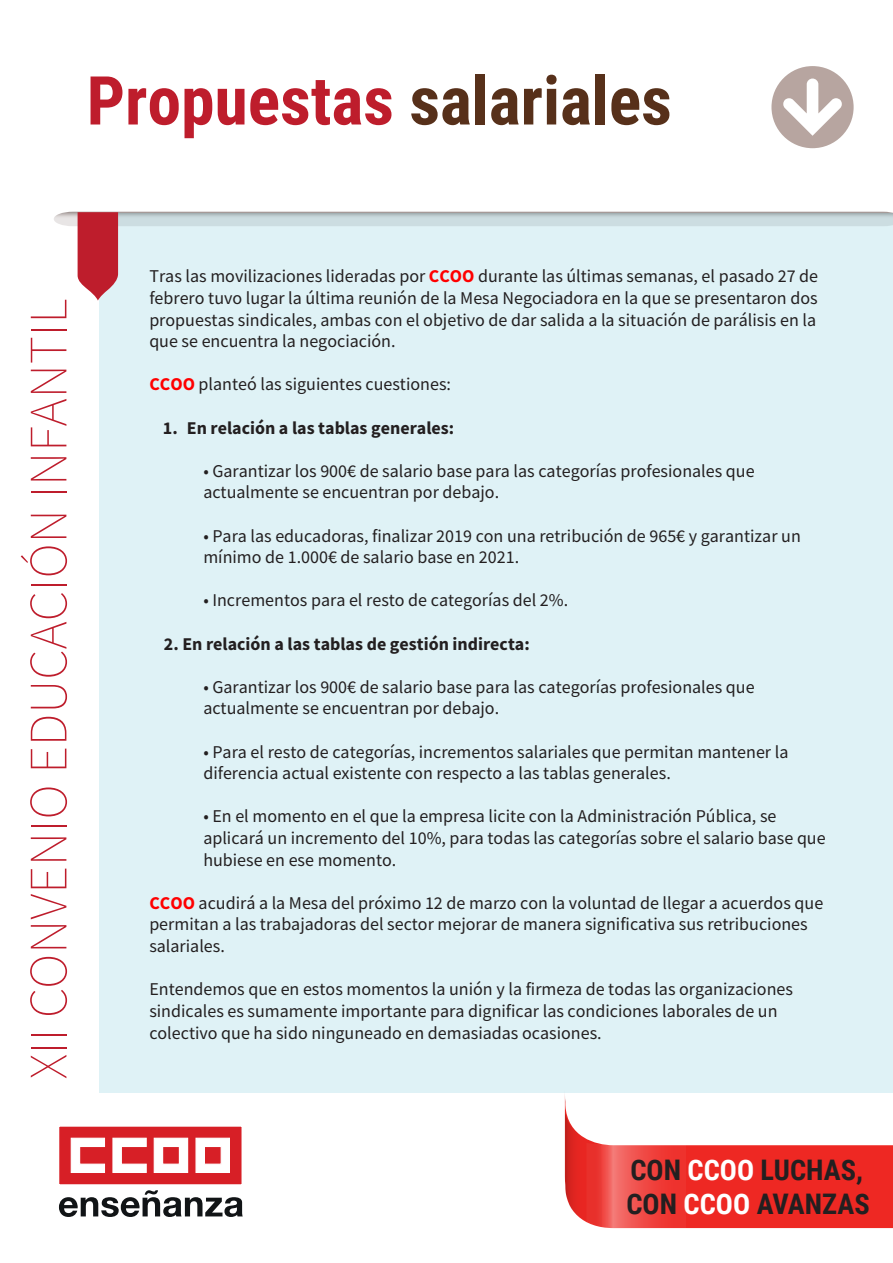
<style>
.page{position:relative;width:893px;height:1263px;background:#fff}
.page>*{position:absolute;margin:0;border:0;box-sizing:border-box;transform-origin:0 0}
.t1{font:700 67.5px "Roboto Condensed";color:#be1d2c}
.t2{font:200 54px "Source Sans Pro";color:#be1d2c}
.t3{font:700 28.35px/34px "Roboto Condensed";color:#231f20}
.t4{font:18px/21.6px "Source Sans Pro";color:#231f20}
.t5{font:700 18px "Source Sans Pro";color:#231f20}
.s1{color:#57301a}
.s2{font-weight:700;color:#f00}
.s3{color:#fff}
</style>
<div class="page">
<svg style="left:602px;top:1092px;width:291px;height:136px;fill:#ee2823"></svg>
<svg style="left:602px;top:1143px;width:84px;height:85px;background:#f0504c"></svg>
<svg style="left:565px;top:1092px;width:37px;height:136px"></svg>
<svg style="left:139px;top:1092px;width:426px;height:87px"></svg>
<svg style="left:54px;top:212px;width:839px;height:14px"></svg>
<div style="left:99px;top:213px;width:794px;height:879px;background:#dff2f6"></div>
<svg style="left:771px;top:66px;width:83px;height:82px"></svg>
<svg style="left:78px;top:212px;width:40px;height:89px;background:#c43946"></svg>
<div style="left:57px;top:1124px;width:187px;height:63px;background:#d71f26;border:2px solid #fff"></div>
<svg style="left:70px;top:1137px;width:35px;height:36px"></svg>
<svg style="left:112px;top:1137px;width:35px;height:36px"></svg>
<svg style="left:153px;top:1137px;width:36px;height:36px"></svg>
<svg style="left:195px;top:1137px;width:35px;height:36px"></svg>
<svg style="left:59px;top:1190px;width:184px;height:27px"></svg>
<h1 class="t1" style="left:87px;top:53px;width:587px">Propuestas <span class="s1">salariales</span></h1>
<h2 class="t2" style="left:16px;top:1079px;width:782px;rotate:-90deg">XII CONVENIO EDUCACIÓN INFANTIL</h2>
<p class="t4" style="left:149px;top:265px;width:670px;text-align:justify">Tras las movilizaciones lideradas por <span class="s2">CCOO</span> durante las últimas semanas, el pasado 27 de febrero tuvo lugar la última reunión de la Mesa Negociadora en la que se presentaron dos propuestas sindicales, ambas con el objetivo de dar salida a la situación de parálisis en la que se encuentra la negociación.</p>
<p class="t4" style="left:149px;top:373px;width:303px"><span class="s2">CCOO</span> planteó las siguientes cuestiones:</p>
<p class="t5" style="left:163px;top:415px;width:293px">1. En relación a las tablas generales:</p>
<p class="t4" style="left:203px;top:460px;width:553px">• Garantizar los 900€ de salario base para las categorías profesionales que actualmente se encuentran por debajo.</p>
<p class="t4" style="left:203px;top:525px;width:599px">• Para las educadoras, finalizar 2019 con una retribución de 965€ y garantizar un mínimo de 1.000€ de salario base en 2021.</p>
<p class="t4" style="left:203px;top:589px;width:366px">• Incrementos para el resto de categorías del 2%.</p>
<p class="t5" style="left:164px;top:631px;width:367px">2. En relación a las tablas de gestión indirecta:</p>
<p class="t4" style="left:203px;top:676px;width:553px">• Garantizar los 900€ de salario base para las categorías profesionales que actualmente se encuentran por debajo.</p>
<p class="t4" style="left:203px;top:741px;width:587px">• Para el resto de categorías, incrementos salariales que permitan mantener la diferencia actual existente con respecto a las tablas generales.</p>
<p class="t4" style="left:203px;top:805px;width:624px">• En el momento en el que la empresa licite con la Administración Pública, se aplicará un incremento del 10%, para todas las categorías sobre el salario base que hubiese en ese momento.</p>
<p class="t4" style="left:149px;top:892px;width:675px"><span class="s2">CCOO</span> acudirá a la Mesa del próximo 12 de marzo con la voluntad de llegar a acuerdos que permitan a las trabajadoras del sector mejorar de manera significativa sus retribuciones salariales.</p>
<p class="t4" style="left:149px;top:978px;width:645px">Entendemos que en estos momentos la unión y la firmeza de todas las organizaciones sindicales es sumamente importante para dignificar las condiciones laborales de un colectivo que ha sido ninguneado en demasiadas ocasiones.</p>
<h3 class="t3" style="left:626px;top:1152px;width:245px">CON <span class="s3">CCOO</span> LUCHAS,<br>CON <span class="s3">CCOO</span> AVANZAS</h3>
</div>
